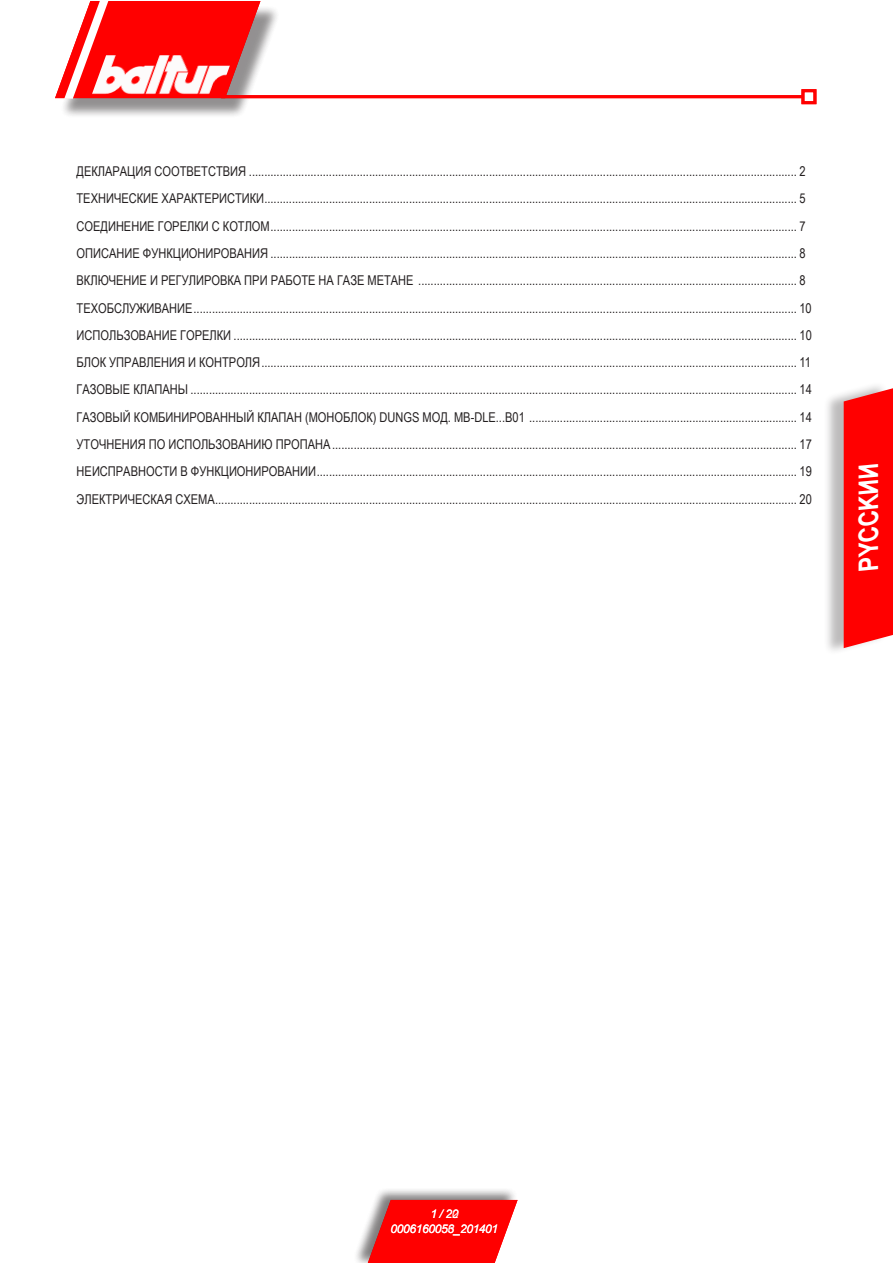
<style>
.page{position:relative;width:893px;height:1263px;background:#fff}
.page>*{position:absolute;margin:0;border:0;box-sizing:border-box;transform-origin:0 0}
.t1{font:italic 700 27px "Arial Narrow";color:#fff}
.t2{font:13.5px/27.3px "Arial Narrow";color:#231f20}
.t3{font:italic 12px/15px "Arial";letter-spacing:-.03em;color:#fff;text-align:center}
</style>
<div class="page">
<div style="left:352px;top:1187px;width:164px;height:76px;background:#231f20;opacity:.35"></div>
<svg style="left:368px;top:1200px;width:150px;height:63px;background:#f82020"></svg>
<div style="left:59px;top:5px;width:220px;height:113px;background:#231f20;opacity:.29"></div>
<hr style="left:221px;top:95px;width:582px;height:3px;background:#f00">
<div style="left:801px;top:89px;width:15px;height:15px;border:3px solid #f00"></div>
<svg style="left:55px;top:1px;width:205px;height:98px"></svg>
<div style="left:823px;top:380px;width:66px;height:274px;background:#231f20;opacity:.3"></div>
<div style="left:844px;top:388px;width:49px;height:260px;background:#f00"></div>
<p class="t2" style="left:77px;top:157px;width:737px">ДЕКЛАРАЦИЯ СООТВЕТСТВИЯ .................................................................................................................................................................................. 2<br>ТЕХНИЧЕСКИЕ ХАРАКТЕРИСТИКИ............................................................................................................................................................................. 5<br>СОЕДИНЕНИЕ ГОРЕЛКИ С КОТЛОМ........................................................................................................................................................................... 7<br>ОПИСАНИЕ ФУНКЦИОНИРОВАНИЯ ........................................................................................................................................................................... 8<br>ВКЛЮЧЕНИЕ И РЕГУЛИРОВКА ПРИ РАБОТЕ НА ГАЗЕ МЕТАНЕ ........................................................................................................................... 8<br>ТЕХОБСЛУЖИВАНИЕ.................................................................................................................................................................................................... 10<br>ИСПОЛЬЗОВАНИЕ ГОРЕЛКИ ....................................................................................................................................................................................... 10<br>БЛОК УПРАВЛЕНИЯ И КОНТРОЛЯ.............................................................................................................................................................................. 11<br>ГАЗОВЫЕ КЛАПАНЫ ..................................................................................................................................................................................................... 14<br>ГАЗОВЫЙ КОМБИНИРОВАННЫЙ КЛАПАН (моноблок</p>
<p class="t2" style="left:373px;top:403px;width:59px">) DUNGS мод</p>
<p class="t2" style="left:77px;top:403px;width:737px;text-align:justify;text-indent:371px">. MB-DLE...B01 ....................................................................................... 14<br>УТОЧНЕНИЯ ПО ИСПОЛЬЗОВАНИЮ ПРОПАНА....................................................................................................................................................... 17<br>НЕИСПРАВНОСТИ В ФУНКЦИОНИРОВАНИИ............................................................................................................................................................ 19<br>ЭЛЕКТРИЧЕСКАЯ СХЕМА............................................................................................................................................................................................. 20</p>
<h1 class="t1" style="left:848px;top:570px;width:121px;rotate:-90deg">PYCCKИИ</h1>
<p class="t3" style="left:391px;top:1206px;width:109px">1 / 22<br>0006160056_201401</p>
<p class="t3" style="left:447px;top:1206px;width:13px">0<br>3</p>
</div>
